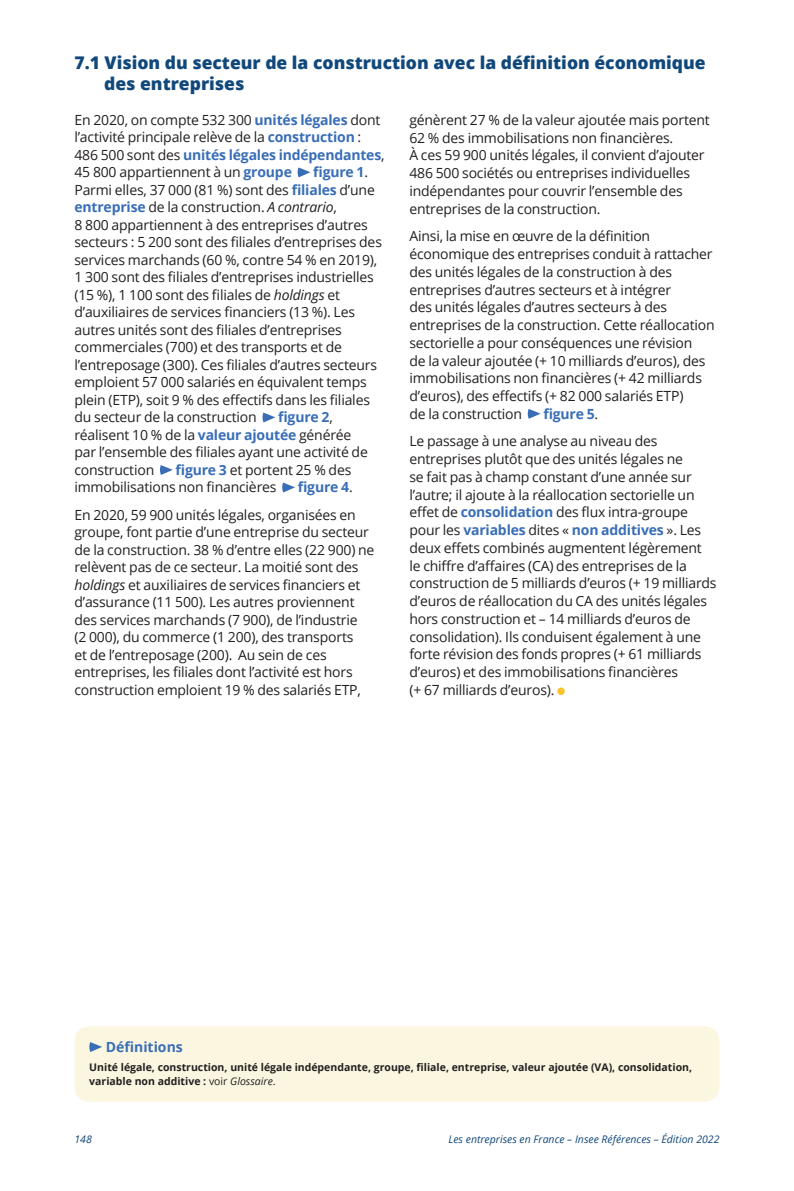
<style>
.page{position:relative;width:794px;height:1191px;background:#fff}
.page>*{position:absolute;margin:0;border:0;box-sizing:border-box;transform-origin:0 0}
.t1{font:800 17.5px/21px "Open Sans";color:#11487b}
.t2{font:14px/17.5px "Open Sans";letter-spacing:-.015em;color:#231f20}
.t3{font:700 14px "Open Sans";color:#396eb7}
.t4{font:700 10.5px/14px "Open Sans";color:#231f20}
.t5{font:italic 10.5px "Open Sans";color:#11487b}
.s1{font-weight:700;color:#396eb7}
.s2{font-style:italic}
.s3{font-weight:400}
.s4{font-weight:400;font-style:italic}
</style>
<div class="page">
<svg style="left:297px;top:167px;width:13px;height:10px"></svg>
<svg style="left:262px;top:412px;width:13px;height:10px"></svg>
<svg style="left:160px;top:465px;width:13px;height:10px"></svg>
<svg style="left:282px;top:482px;width:13px;height:10px"></svg>
<svg style="left:527px;top:409px;width:13px;height:10px"></svg>
<div style="left:557px;top:687px;width:8px;height:8px;background:#fec128;border-radius:50%"></div>
<div style="left:74px;top:1026px;width:645px;height:75px;background:#fbf6e0;border-radius:15px"></div>
<svg style="left:89px;top:1042px;width:13px;height:10px"></svg>
<p class="t1" style="left:104px;top:51px;width:603px;text-indent:-30px">7.1 Vision du secteur de la construction avec la définition économique des entreprises</p>
<p class="t2" style="left:74px;top:111px;width:312px">En 2020, on compte 532 300 <span class="s1">unités légales</span> dont l’activité principale relève de la <span class="s1">construction</span> :<br>486 500 sont des <span class="s1">unités légales indépendantes</span>, 45 800 appartiennent à un <span class="s1">groupe</span></p>
<p class="t2" style="left:409px;top:111px;width:302px">génèrent 27 % de la valeur ajoutée mais portent 62 % des immobilisations non financières.<br>À ces 59 900 unités légales, il convient d’ajouter 486 500 sociétés ou entreprises individuelles indépendantes pour couvrir l’ensemble des entreprises de la construction.</p>
<p class="t2" style="left:409px;top:227px;width:307px">Ainsi, la mise en œuvre de la définition économique des entreprises conduit à rattacher des unités légales de la construction à des entreprises d’autres secteurs et à intégrer<br>des unités légales d’autres secteurs à des entreprises de la construction. Cette réallocation sectorielle a pour conséquences une révision<br>de la valeur ajoutée (+ 10 milliards d’euros), des immobilisations non financières (+ 42 milliards d’euros), des effectifs (+ 82 000 salariés ETP)<br>de la construction</p>
<p class="t2" style="left:74px;top:163px;width:309px;text-indent:239px"><span class="s1">figure 1</span>.<br>Parmi elles, 37 000 (81 %) sont des <span class="s1">filiales</span> d’une <span class="s1">entreprise</span> de la construction. <span class="s2">A contrario</span>,<br>8 800 appartiennent à des entreprises d’autres secteurs : 5 200 sont des filiales d’entreprises des services marchands (60 %, contre 54 % en 2019), 1 300 sont des filiales d’entreprises industrielles (15 %), 1 100 sont des filiales de <span class="s2">holdings</span> et d’auxiliaires de services financiers (13 %). Les autres unités sont des filiales d’entreprises commerciales (700) et des transports et de l’entreposage (300). Ces filiales d’autres secteurs emploient 57 000 salariés en équivalent temps plein (ETP), soit 9 % des effectifs dans les filiales du secteur de la construction</p>
<p class="t2" style="left:409px;top:399px;width:250px;line-height:27.7px;text-indent:134px"><span class="s1">figure 5</span>.<br>Le passage à une analyse au niveau des</p>
<p class="t2" style="left:409px;top:450px;width:309px">entreprises plutôt que des unités légales ne<br>se fait pas à champ constant d’une année sur l’autre; il ajoute à la réallocation sectorielle un effet de <span class="s1">consolidation</span> des flux intra‑groupe pour les <span class="s1">variables</span> dites « <span class="s1">non additives</span> ». Les deux effets combinés augmentent légèrement<br>le chiffre d’affaires (CA) des entreprises de la construction de 5 milliards d’euros (+ 19 milliards d’euros de réallocation du CA des unités légales hors construction et – 14 milliards d’euros de consolidation). Ils conduisent également à une forte révision des fonds propres (+ 61 milliards d’euros) et des immobilisations financières<br>(+ 67 milliards d’euros).</p>
<p class="t2" style="left:74px;top:408px;width:295px;text-indent:204px"><span class="s1">figure 2</span>, réalisent 10 % de la <span class="s1">valeur ajoutée</span> générée par l’ensemble des filiales ayant une activité de construction</p>
<p class="t2" style="left:74px;top:461px;width:278px;text-indent:101px"><span class="s1">figure 3</span> et portent 25 % des immobilisations non financières</p>
<p class="t2" style="left:74px;top:473px;width:283px;line-height:27.5px;text-align:right"><span class="s1">figure 4</span>.<br>En 2020, 59 900 unités légales, organisées en</p>
<p class="t2" style="left:74px;top:523px;width:301px">groupe, font partie d’une entreprise du secteur de la construction. 38 % d’entre elles (22 900) ne relèvent pas de ce secteur. La moitié sont des <span class="s2">holdings</span> et auxiliaires de services financiers et d’assurance (11 500). Les autres proviennent des services marchands (7 900), de l’industrie<br>(2 000), du commerce (1 200), des transports<br>et de l’entreposage (200). Au sein de ces entreprises, les filiales dont l’activité est hors construction emploient 19 % des salariés ETP,</p>
<p class="t3" style="left:106px;top:1037px;width:78px">Définitions</p>
<p class="t4" style="left:89px;top:1060px;width:604px">Unité légale, construction, unité légale indépendante, groupe, filiale, entreprise, valeur ajoutée (VA), consolidation, variable non additive : <span class="s3">voir</span> <span class="s4">Glossaire</span><span class="s3">.</span></p>
<p class="t5" style="left:74px;top:1132px;width:19px">148</p>
<p class="t5" style="left:448px;top:1132px;width:272px">Les entreprises en France – Insee Références – Édition 2022</p>
</div>
